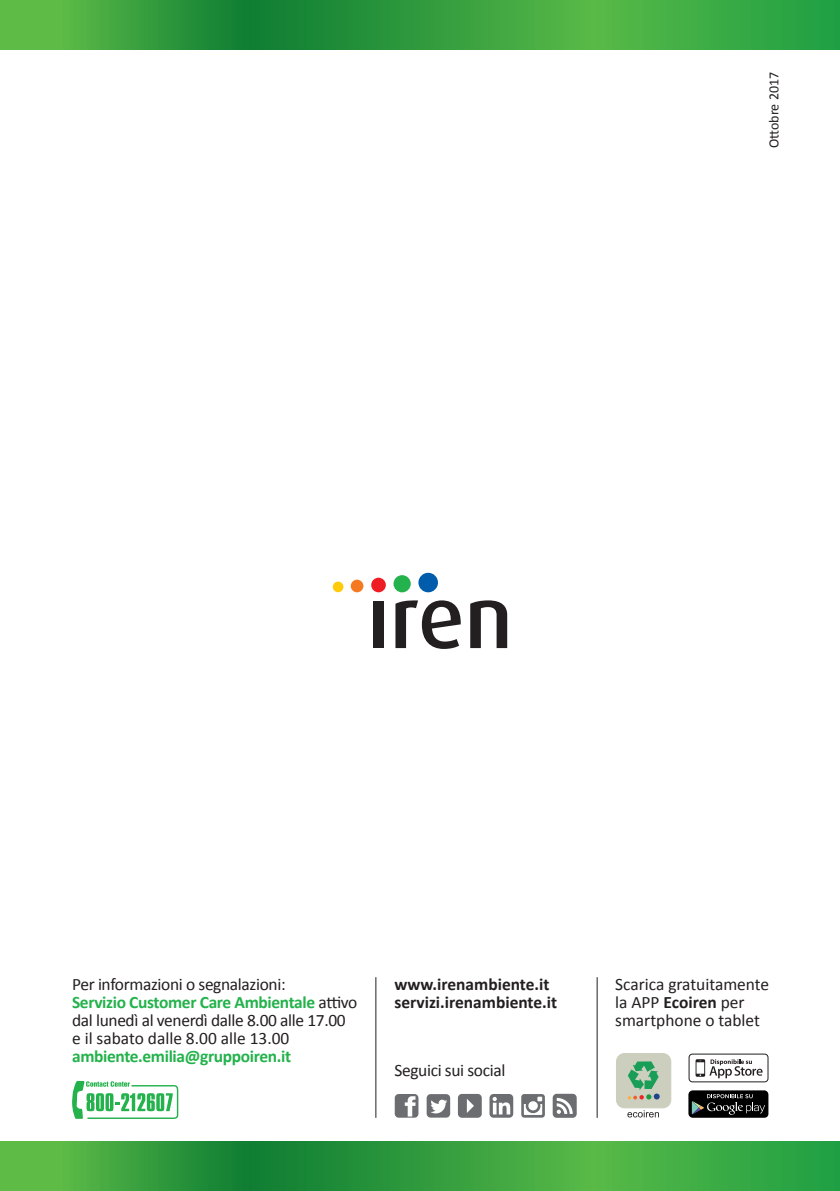
<style>
.page{position:relative;width:840px;height:1191px;background:#fff}
.page>*{position:absolute;margin:0;border:0;box-sizing:border-box;transform-origin:0 0}
.t1{font:17.4px/18px "Calibri";letter-spacing:-.02em;color:#231f20}
.t2{font:17.4px/18px "Calibri";color:#231f20}
.t3{font:700 17.4px/18px "Calibri";color:#231f20}
.t4{font:700 17.4px "Calibri";letter-spacing:-.02em;color:#23b24b}
.t5{font:14px "Calibri";color:#231f20}
.s1{font-weight:700;color:#23b24b}
.s2{font-weight:700}
</style>
<div class="page">
<svg style="left:0;top:0;width:839px;height:49px;background:#38a240"></svg>
<svg style="left:0;top:1142px;width:839px;height:49px;background:#38a240"></svg>
<div style="left:373px;top:601px;width:10px;height:47px;background:#231f20"></div>
<svg style="left:395px;top:600px;width:66px;height:49px"></svg>
<svg style="left:470px;top:600px;width:37px;height:48px"></svg>
<div style="left:418px;top:573px;width:19px;height:19px;background:#015dab;border-radius:50%"></div>
<div style="left:393px;top:575px;width:17px;height:17px;background:#23b24b;border-radius:50%"></div>
<div style="left:371px;top:577px;width:14px;height:15px;background:#ee1d23;border-radius:50%"></div>
<div style="left:350px;top:579px;width:13px;height:13px;background:#f47921;border-radius:50%"></div>
<div style="left:332px;top:581px;width:11px;height:11px;background:#feca0a;border-radius:50%"></div>
<div style="left:616px;top:1053px;width:54px;height:54px;background:#cccfbe;border-radius:8px"></div>
<div style="left:616px;top:1053px;width:54px;height:55px;border:1px solid #cccfbe;border-radius:8px"></div>
<svg style="left:627px;top:1110px;width:31px;height:7px"></svg>
<svg style="left:627px;top:1061px;width:32px;height:38px"></svg>
<svg style="left:688px;top:1053px;width:80px;height:29px"></svg>
<div style="left:688px;top:1090px;width:80px;height:27px;background:#000001;border-radius:4px"></div>
<svg style="left:691px;top:1094px;width:73px;height:20px"></svg>
<svg style="left:394px;top:1094px;width:24px;height:23px"></svg>
<svg style="left:521px;top:1094px;width:23px;height:23px"></svg>
<svg style="left:426px;top:1094px;width:24px;height:23px"></svg>
<svg style="left:457px;top:1094px;width:24px;height:23px"></svg>
<svg style="left:552px;top:1093px;width:24px;height:24px"></svg>
<svg style="left:489px;top:1094px;width:24px;height:23px"></svg>
<hr style="left:375px;top:977px;width:1px;height:140px;background:#231f20">
<hr style="left:596px;top:977px;width:1px;height:140px;background:#231f20">
<svg style="left:72px;top:1081px;width:106px;height:38px"></svg>
<p class="t5" style="left:764px;top:148px;width:77px;rotate:-90deg">Ottobre 2017</p>
<p class="t1" style="left:72px;top:975px;width:287px">Per informazioni o segnalazioni:<br><span class="s1">Servizio Customer Care Ambientale</span> attivo dal lunedì al venerdì dalle 8.00 alle 17.00 e il sabato dalle 8.00 alle 13.00</p>
<p class="t4" style="left:72px;top:1045px;width:220px">ambiente.emilia@gruppoiren.it</p>
<p class="t3" style="left:394px;top:975px;width:164px">www.irenambiente.it servizi.irenambiente.it</p>
<p class="t1" style="left:394px;top:1061px;width:112px">Seguici sui social</p>
<p class="t2" style="left:615px;top:975px;width:155px">Scarica gratuitamente la APP <span class="s2">Ecoiren</span> per smartphone o tablet</p>
</div>
